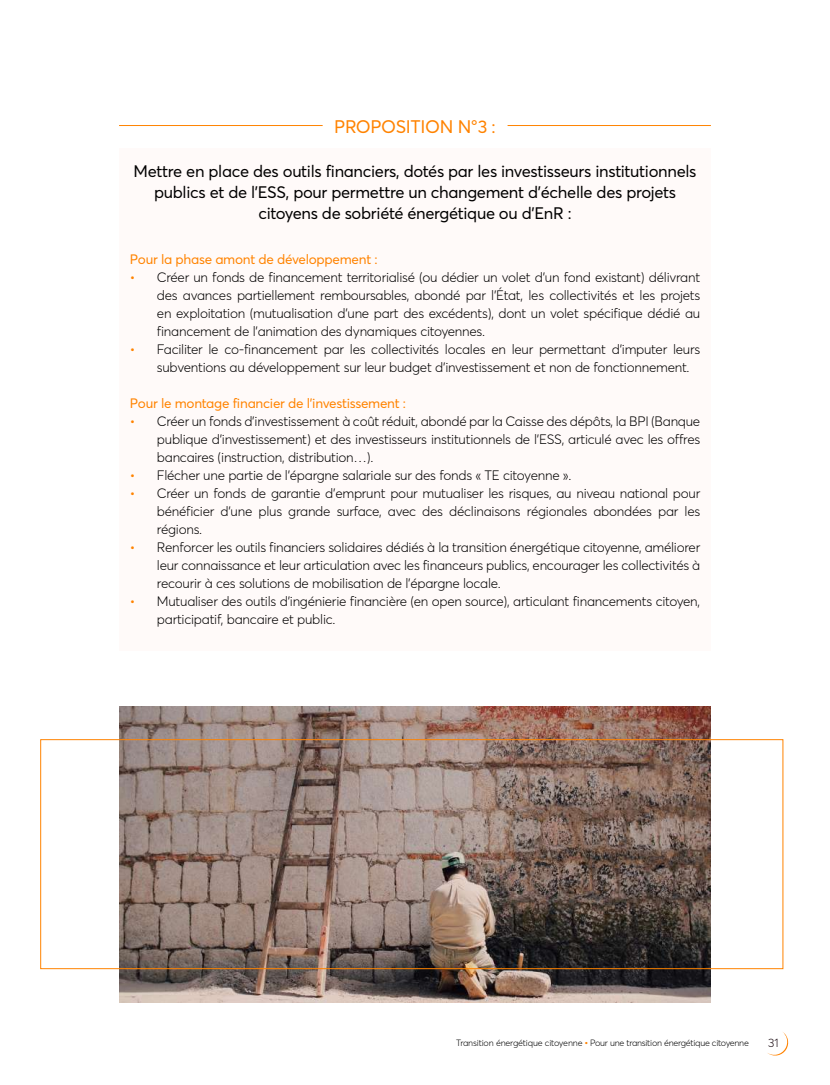
<style>
.page{position:relative;width:830px;height:1085px;background:#fff}
.page>*{position:absolute;margin:0;border:0;box-sizing:border-box;transform-origin:0 0}
.t1{font:18px "Averta Std";color:#ff8300}
.t2{font:16.5px/21px "Averta Std";letter-spacing:-.02em;color:#000;text-align:center}
.t3{font:300 13.5px/18px "Averta Std";letter-spacing:-.02em;color:#000;text-align:justify}
.t4{font:13.5px "Averta Std";letter-spacing:-.02em;color:#ff8300}
.t5{font:300 12px "Averta Std";color:#1a0b12}
.t6{font:300 9px "Averta Std";letter-spacing:-.03em;color:#000}
.s1{font-weight:400;color:#ff8300}
</style>
<div class="page">
<svg style="left:767px;top:1032px;width:22px;height:23px"></svg>
<div style="left:119px;top:149px;width:591px;height:502px;background:#fffaf9"></div>
<hr style="left:119px;top:125px;width:203px;height:1px;background:#ff8300">
<hr style="left:507px;top:125px;width:203px;height:1px;background:#ff8300">
<img style="left:119px;top:706px;width:591px;height:295px">
<div style="left:40px;top:739px;width:742px;height:229px;border:1px solid #ff8300"></div>
<h1 class="t1" style="left:334px;top:115px;width:58px">PROPOSITION</h1>
<h1 class="t1" style="left:457px;top:115px;width:40px">N°3 :</h1>
<p class="t2" style="left:133px;top:160px;width:564px">Mettre en place des outils financiers, dotés par les investisseurs institutionnels publics et de l’ESS, pour permettre un changement d’échelle des projets citoyens de sobriété énergétique ou d’EnR :</p>
<p class="t4" style="left:130px;top:251px;width:249px">Pour la phase amont de développement :</p>
<p class="t3" style="left:157px;top:268px;width:544px;text-indent:-27px"><span class="s1">•</span> Créer un fonds de financement territorialisé (ou dédier un volet d’un fond existant) délivrant des avances partiellement remboursables, abondé par l’État, les collectivités et les projets en exploitation (mutualisation d’une part des excédents), dont un volet spécifique dédié au financement de l’animation des dynamiques citoyennes.</p>
<p class="t3" style="left:157px;top:340px;width:544px;text-indent:-27px"><span class="s1">•</span> Faciliter le co-financement par les collectivités locales en leur permettant d’imputer leurs subventions au développement sur leur budget d’investissement et non de fonctionnement.</p>
<p class="t4" style="left:130px;top:395px;width:277px">Pour le montage financier de l’investissement :</p>
<p class="t3" style="left:157px;top:412px;width:544px;text-indent:-27px"><span class="s1">•</span> Créer un fonds d’investissement à coût réduit, abondé par la Caisse des dépôts, la BPI (Banque publique d’investissement) et des investisseurs institutionnels de l’ESS, articulé avec les offres bancaires (instruction, distribution…).</p>
<p class="t3" style="left:130px;top:466px;width:443px"><span class="s1">•</span> Flécher une partie de l’épargne salariale sur des fonds « TE citoyenne ».</p>
<p class="t3" style="left:157px;top:484px;width:544px;text-indent:-27px"><span class="s1">•</span> Créer un fonds de garantie d’emprunt pour mutualiser les risques, au niveau national pour bénéficier d’une plus grande surface, avec des déclinaisons régionales abondées par les régions.</p>
<p class="t3" style="left:157px;top:538px;width:544px;text-indent:-27px"><span class="s1">•</span> Renforcer les outils financiers solidaires dédiés à la transition énergétique citoyenne, améliorer leur connaissance et leur articulation avec les financeurs publics, encourager les collectivités à recourir à ces solutions de mobilisation de l’épargne locale.</p>
<p class="t3" style="left:157px;top:592px;width:544px;text-indent:-27px"><span class="s1">•</span> Mutualiser des outils d’ingénierie financière (en open source), articulant financements citoyen, participatif, bancaire et public.</p>
<p class="t6" style="left:456px;top:1036px;width:294px">Transition énergétique citoyenne <sup>.</sup> Pour une transition énergétique citoyenne</p>
<p class="t5" style="left:767px;top:1035px;width:12px">31</p>
</div>
